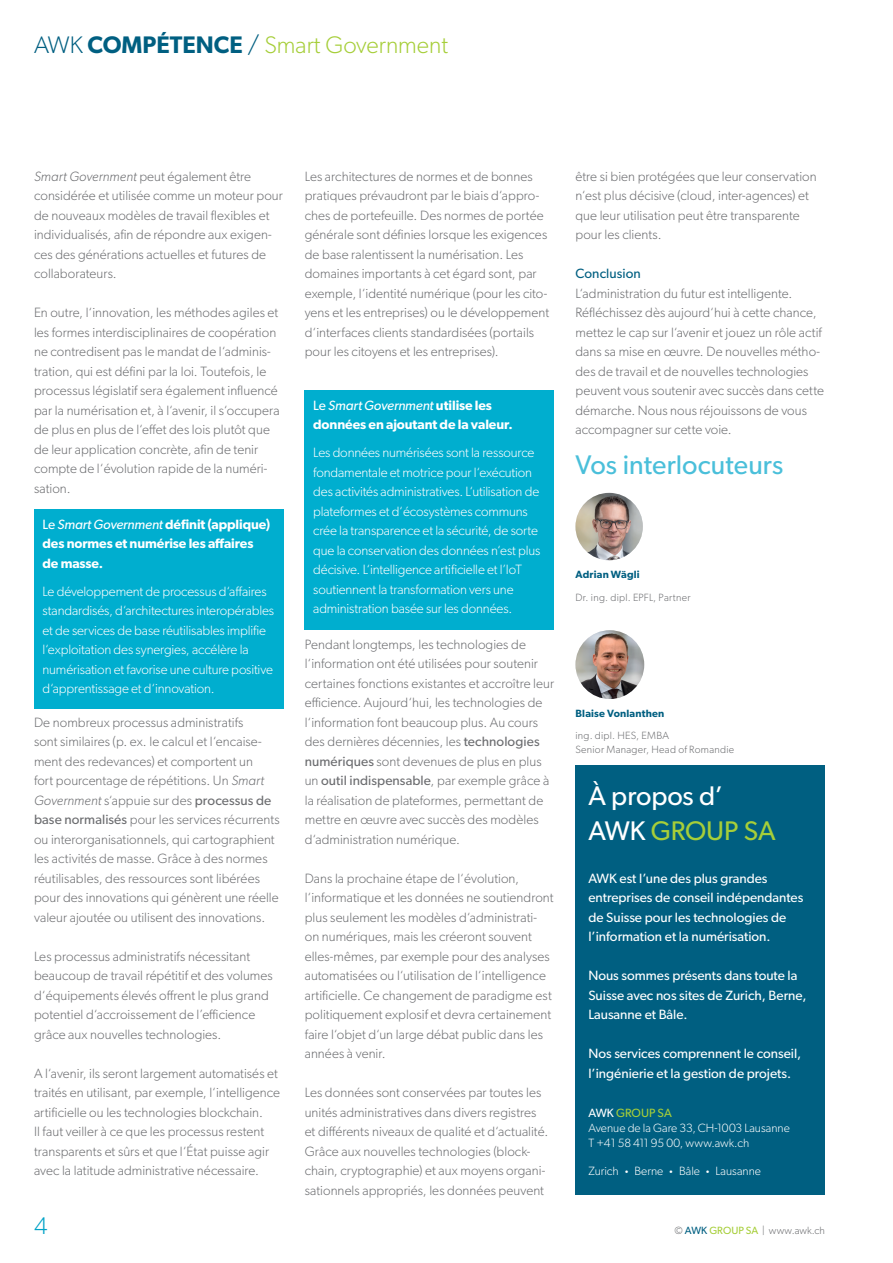
<style>
.page{position:relative;width:893px;height:1263px;background:#fff}
.page>*{position:absolute;margin:0;border:0;box-sizing:border-box;transform-origin:0 0}
.t1{font:27px "Gibson";letter-spacing:.005em;color:#4abfda}
.t2{font:27px "Gibson";letter-spacing:-.005em;color:#a6ce39}
.t3{font:27px "Gibson";letter-spacing:-.005em;color:#fff}
.t4{font:300 24px "Gibson";color:#a6ce39}
.t5{font:300 24px "Gibson";color:#00a2c7}
.Grundtext{font:300 13.5px/19.5px "Gibson";letter-spacing:.005em;color:#6c6d70}
.Grundtext-2{font:300 13.5px/19.5px "Gibson";letter-spacing:-.01em;color:#fff}
.t6{font:13.5px/19.5px "Gibson";color:#fff}
.Grundtext-3{font:600 13.5px/19.5px "Gibson";letter-spacing:-.005em;color:#fff}
.Grundtext-4{font:13.5px "Gibson";letter-spacing:.005em;color:#005f81}
.t7{font:300 12px "Gibson";color:#fff}
.t8{font:12px "Gibson";letter-spacing:.005em;color:#a6ce39}
.t9{font:300 10.5px/13.5px "Gibson";letter-spacing:.025em;color:#6c6d70}
.t10{font:600 10.5px "Gibson";letter-spacing:.015em;color:#005f81}
.s1{color:#005f81}
.s2{font-weight:600;color:#005f81}
.s3{font-style:italic}
.s4{font-weight:400}
.s5{font-weight:400;font-style:italic}
.s6{color:#fff}
.s7{font-size:9px}
.s8{font-weight:400;color:#005f81}
.s9{font-weight:400;color:#a6ce39}
</style>
<div class="page">
<div style="left:34px;top:509px;width:249px;height:200px;background:#00aecf"></div>
<div style="left:305px;top:390px;width:249px;height:240px;background:#00aecf"></div>
<div style="left:576px;top:766px;width:249px;height:429px;background:#005f81"></div>
<img style="left:575px;top:493px;width:68px;height:67px;border-radius:34px">
<img style="left:575px;top:630px;width:69px;height:69px;border-radius:34px">
<p class="t4" style="left:34px;top:30px;width:416px"><span class="s1">AWK</span> <span class="s2">COMPÉTENCE</span> <span class="s1">/</span> Smart Government</p>
<p class="Grundtext" style="left:34px;top:166px;width:250px"><span class="s3">Smart Government</span> peut également être considérée et utilisée comme un moteur pour de nouveaux modèles de travail flexibles et individualisés, afin de répondre aux exigen&shy;ces des générations actuelles et futures de collaborateurs.</p>
<p class="Grundtext" style="left:34px;top:303px;width:247px">En outre, l‘innovation, les méthodes agiles et les formes interdisciplinaires de coopération ne contredisent pas le mandat de l‘adminis&shy;tration, qui est défini par la loi. Toutefois, le processus législatif sera également influencé par la numérisation et, à l‘avenir, il s‘occupera de plus en plus de l‘effet des lois plutôt que de leur application concrète, afin de tenir compte de l‘évolution rapide de la numéri&shy;sation.</p>
<p class="Grundtext-3" style="left:43px;top:514px;width:229px"><span class="s4">Le</span> <span class="s5">Smart Government</span> définit (applique) des normes et numérise les affaires de masse.</p>
<p class="Grundtext-2" style="left:43px;top:581px;width:233px">Le développement de processus d‘affaires standardisés, d‘architectures interopérables et de services de base réutilisables implifie l‘exploitation des synergies, accélère la numérisation et favorise une culture positive d‘apprentissage et d‘innovation.</p>
<p class="Grundtext" style="left:34px;top:712px;width:247px">De nombreux processus administratifs<br>sont similaires (p. ex. le calcul et l‘encaise&shy;ment des redevances) et comportent un<br>fort pourcentage de répétitions. Un <span class="s3">Smart Government</span> s‘appuie sur des <span class="s4">processus de base normalisés</span> pour les services récurrents ou interorganisationnels, qui cartographient les activités de masse. Grâce à des normes réutilisables, des ressources sont libérées pour des innovations qui génèrent une réelle valeur ajoutée ou utilisent des innovations.</p>
<p class="Grundtext" style="left:34px;top:946px;width:240px">Les processus administratifs nécessitant beaucoup de travail répétitif et des volumes d‘équipements élevés offrent le plus grand potentiel d‘accroissement de l’efficience grâce aux nouvelles technologies.</p>
<p class="Grundtext" style="left:34px;top:1063px;width:248px">A l‘avenir, ils seront largement automatisés et traités en utilisant, par exemple, l‘intelligence artificielle ou les technologies blockchain.<br>Il faut veiller à ce que les processus restent transparents et sûrs et que l‘État puisse agir avec la latitude administrative nécessaire.</p>
<p class="Grundtext" style="left:305px;top:166px;width:246px">Les architectures de normes et de bonnes pratiques prévaudront par le biais d‘appro&shy;ches de portefeuille. Des normes de portée générale sont définies lorsque les exigences de base ralentissent la numérisation. Les domaines importants à cet égard sont, par exemple, l‘identité numérique (pour les cito&shy;yens et les entreprises) ou le développement d‘interfaces clients standardisées (portails pour les citoyens et les entreprises).</p>
<p class="Grundtext-3" style="left:313px;top:395px;width:201px"><span class="s4">Le</span> <span class="s5">Smart Government</span> utilise les données en ajoutant de la valeur.</p>
<p class="Grundtext-2" style="left:313px;top:443px;width:229px">Les données numérisées sont la ressource fondamentale et motrice pour l‘exécution des activités administratives. L‘utilisation de plateformes et d‘écosystèmes communs crée la transparence et la sécurité, de sorte que la conservation des données n‘est plus décisive. L‘intelligence artificielle et l’IoT soutiennent la transformation vers une administration basée sur les données.</p>
<p class="Grundtext" style="left:305px;top:634px;width:251px">Pendant longtemps, les technologies de l‘information ont été utilisées pour soutenir certaines fonctions existantes et accroître leur efficience. Aujourd‘hui, les technologies de l‘information font beaucoup plus. Au cours des dernières décennies, les <span class="s4">technologies numériques</span> sont devenues de plus en plus un <span class="s4">outil indispensable</span>, par exemple grâce à la réalisation de plateformes, permettant de mettre en œuvre avec succès des modèles d‘administration numérique.</p>
<p class="Grundtext" style="left:305px;top:868px;width:250px">Dans la prochaine étape de l‘évolution, l‘informatique et les données ne soutiendront plus seulement les modèles d‘administrati&shy;on numériques, mais les créeront souvent elles-mêmes, par exemple pour des analyses automatisées ou l‘utilisation de l‘intelligence artificielle. Ce changement de paradigme est politiquement explosif et devra certainement faire l‘objet d‘un large débat public dans les années à venir.</p>
<p class="Grundtext" style="left:305px;top:1083px;width:245px">Les données sont conservées par toutes les unités administratives dans divers registres et différents niveaux de qualité et d‘actualité.<br>Grâce aux nouvelles technologies (block&shy;chain, cryptographie) et aux moyens organi&shy;sationnels appropriés, les données peuvent</p>
<p class="Grundtext" style="left:575px;top:166px;width:243px">être si bien protégées que leur conservation n‘est plus décisive (cloud, inter-agences) et que leur utilisation peut être transparente pour les clients.</p>
<p class="Grundtext-4" style="left:575px;top:266px;width:67px">Conclusion</p>
<p class="Grundtext" style="left:575px;top:283px;width:250px">L‘administration du futur est intelligente.<br>Réfléchissez dès aujourd‘hui à cette chance, mettez le cap sur l‘avenir et jouez un rôle actif dans sa mise en œuvre. De nouvelles métho&shy;des de travail et de nouvelles technologies peuvent vous soutenir avec succès dans cette démarche. Nous nous réjouissons de vous accompagner sur cette voie.</p>
<p class="t1" style="left:575px;top:448px;width:209px">Vos interlocuteurs</p>
<p class="t10" style="left:575px;top:568px;width:66px">Adrian Wägli</p>
<p class="t9" style="left:575px;top:590px;width:117px">Dr. ing. dipl. EPFL, Partner</p>
<p class="t10" style="left:575px;top:707px;width:90px">Blaise Vonlanthen</p>
<p class="t9" style="left:575px;top:729px;width:160px">ing. dipl. HES, EMBA<br>Senior Manager, Head of Romandie</p>
<p class="t3" style="left:588px;top:779px;width:136px">À propos d’</p>
<p class="t2" style="left:588px;top:814px;width:189px"><span class="s6">AWK</span> GROUP SA</p>
<p class="t6" style="left:588px;top:868px;width:216px">AWK est l’une des plus grandes entreprises de conseil indépendantes de Suisse pour les technologies de l’information et la numérisation.</p>
<p class="t6" style="left:588px;top:966px;width:220px">Nous sommes présents dans toute la<br>Suisse avec nos sites de Zurich, Berne,<br>Lausanne et Bâle.</p>
<p class="t6" style="left:588px;top:1044px;width:214px">Nos services comprennent le conseil, l’ingénierie et la gestion de projets.</p>
<p class="t8" style="left:588px;top:1105px;width:85px"><span class="s6">AWK</span> GROUP SA</p>
<p class="t7" style="left:588px;top:1120px;width:203px">Avenue de la Gare 33, CH-1003 Lausanne</p>
<p class="t7" style="left:588px;top:1135px;width:162px">T +41 58 411 95 00, www.awk.ch</p>
<p class="t7" style="left:588px;top:1164px;width:174px">Zurich <span class="s7">•</span> Berne <span class="s7">•</span> Bâle <span class="s7">•</span> Lausanne</p>
<p class="t5" style="left:34px;top:1211px;width:15px">4</p>
<p class="t9" style="left:674px;top:1223px;width:152px">© <span class="s8">AWK</span> <span class="s9">GROUP SA</span> | www.awk.ch</p>
</div>
